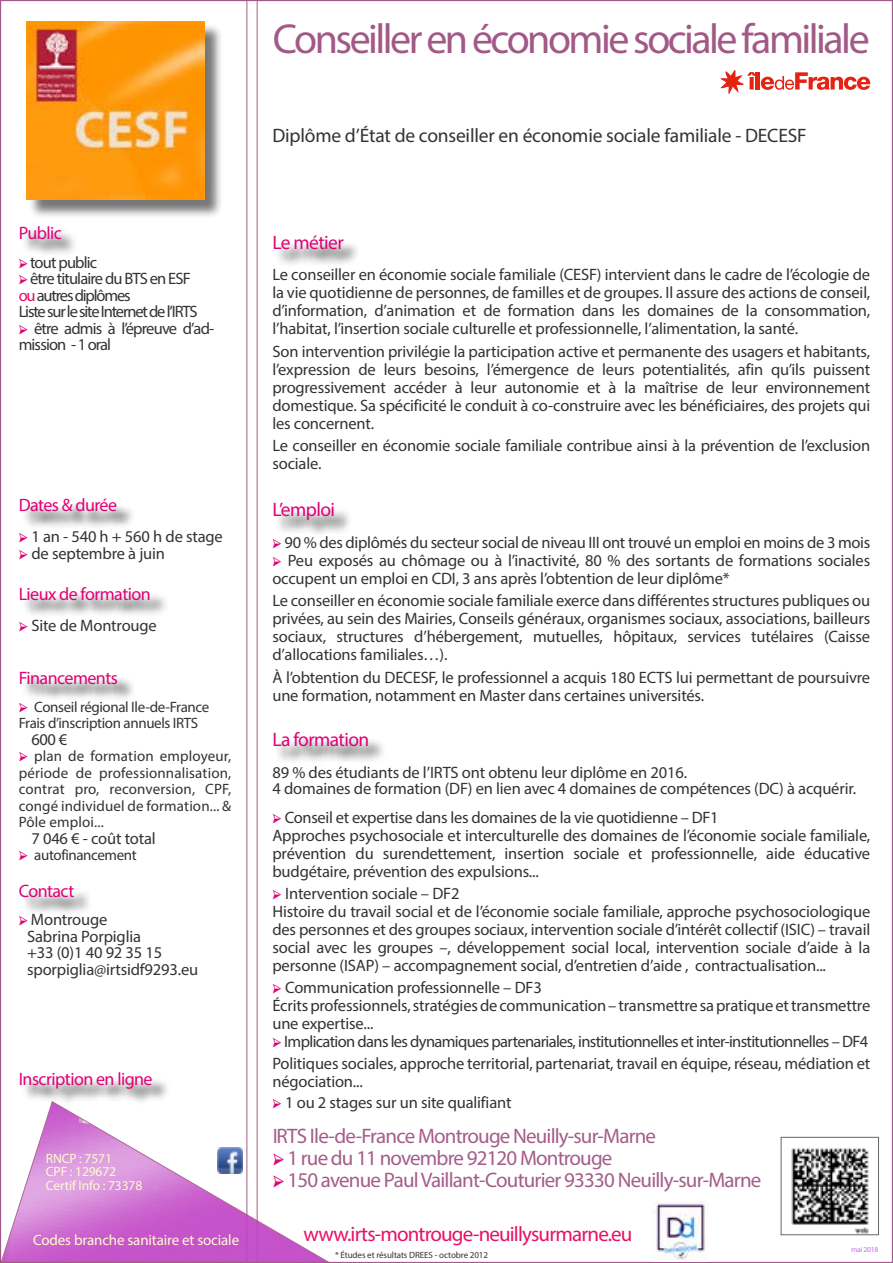
<style>
.page{position:relative;width:893px;height:1263px;background:#fff}
.page>*{position:absolute;margin:0;border:0;box-sizing:border-box;transform-origin:0 0}
.t1{font:42px "Myriad Pro";letter-spacing:-.06em;color:#a25987}
.t2{font:21px "Myriad Pro";letter-spacing:-.04em;color:#a25987}
.t3{font:21px "Myriad Pro";letter-spacing:-.04em;color:#e60b60}
.t4{font:19.5px "Myriad Pro";letter-spacing:-.01em;color:#333}
.t5{font:19.5px "Myriad Pro";letter-spacing:-.03em;color:#e10076}
.t6{font:18px "Myriad Pro";letter-spacing:-.03em;color:#e10076}
.t7{font:16.5px/18px "Myriad Pro";letter-spacing:-.01em;color:#333}
.t8{font:16.5px/22.2px "Myriad Pro";letter-spacing:-.04em;color:#333}
.t9{font:16.5px/16.5px "Myriad Pro";letter-spacing:-.07em;color:#333}
.t10{font:16.5px/16.5px "Myriad Pro";letter-spacing:-.05em;color:#333}
.t11{font:15px/16.5px "Myriad Pro";letter-spacing:-.025em;color:#333}
.t12{font:15px "Myriad Pro";letter-spacing:-.01em;color:#fffad2}
.t13{font:13.5px/13.5px "Myriad Pro";letter-spacing:-.01em;color:#fffad2}
.t14{font:9px "Myriad Pro";letter-spacing:-.01em;color:#333}
.t15{font:7.5px "Myriad Pro";letter-spacing:-.03em;color:#c664ef}
.s1{font-family:"Minion Pro";color:#e10076}
.s2{color:#e60b60}
.s3{font-family:"Minion Pro";font-size:16.5px;color:#e10076}
</style>
<div class="page">
<svg style="left:247px;top:0;width:10px;height:1101px"></svg>
<svg style="left:1px;top:1101px;width:330px;height:162px"></svg>
<div style="left:29px;top:24px;width:195px;height:195px;background:#000;opacity:.54"></div>
<img style="left:26px;top:21px;width:179px;height:179px">
<img style="left:791px;top:1147px;width:78px;height:86px">
<div style="left:781px;top:1137px;width:98px;height:98px;border:1px solid #666"></div>
<svg style="left:720px;top:70px;width:150px;height:24px"></svg>
<img style="left:653px;top:1201px;width:53px;height:59px">
<div style="left:23px;top:500px;width:112px;height:29px;background:#000;opacity:.75"></div>
<div style="left:21px;top:886px;width:72px;height:29px;background:#000;opacity:.75"></div>
<div style="left:23px;top:589px;width:145px;height:28px;background:#000;opacity:.75"></div>
<div style="left:23px;top:228px;width:57px;height:28px;background:#000;opacity:.75"></div>
<div style="left:276px;top:238px;width:86px;height:28px;background:#000;opacity:.75"></div>
<div style="left:276px;top:504px;width:77px;height:35px;background:#000;opacity:.75"></div>
<div style="left:23px;top:673px;width:112px;height:28px;background:#000;opacity:.75"></div>
<div style="left:276px;top:734px;width:110px;height:30px;background:#000;opacity:.75"></div>
<div style="left:23px;top:1074px;width:147px;height:33px;background:#000;opacity:.75"></div>
<img style="left:217px;top:1148px;width:25px;height:25px">
<p class="t6" style="left:19px;top:222px;width:45px">Public</p>
<p class="t10" style="left:19px;top:253px;width:80px"><span class="s1">➢</span> tout public</p>
<p class="t9" style="left:19px;top:270px;width:180px"><span class="s1">➢</span> être titulaire du BTS en ESF <span class="s2">ou</span> autres diplômes<br>Liste sur le site Internet de l’IRTS</p>
<p class="t10" style="left:19px;top:319px;width:197px"><span class="s1">➢</span> être admis à l’épreuve d’ad&shy;mission - 1 oral</p>
<p class="t6" style="left:19px;top:494px;width:100px">Dates &amp; durée</p>
<p class="t7" style="left:19px;top:527px;width:206px"><span class="s1">➢</span> 1 an - 540 h + 560 h de stage</p>
<p class="t7" style="left:19px;top:544px;width:148px"><span class="s1">➢</span> de septembre à juin</p>
<p class="t6" style="left:19px;top:582px;width:134px">Lieux de formation</p>
<p class="t7" style="left:19px;top:616px;width:140px"><span class="s1">➢</span> Site de Montrouge</p>
<p class="t6" style="left:19px;top:666px;width:101px">Financements</p>
<p class="t11" style="left:19px;top:698px;width:192px"><span class="s3">➢</span> Conseil régional Ile-de-France<br>Frais d’inscription annuels IRTS</p>
<p class="t7" style="left:31px;top:730px;width:37px">600 €</p>
<p class="t11" style="left:19px;top:748px;width:214px;text-align:justify"><span class="s3">➢</span> plan de formation employeur, période de professionnalisation, contrat pro, reconversion, CPF, congé individuel de formation... &amp; Pôle emploi...</p>
<p class="t7" style="left:31px;top:829px;width:126px">7 046 € - coût total</p>
<p class="t11" style="left:19px;top:847px;width:120px"><span class="s3">➢</span> autofinancement</p>
<p class="t6" style="left:19px;top:880px;width:57px">Contact</p>
<p class="t7" style="left:27px;top:911px;width:173px;line-height:16.5px;text-indent:-8px"><span class="s1">➢</span> Montrouge<br>Sabrina Porpiglia<br>+33 (0)1 40 92 35 15 sporpiglia@irtsidf9293.eu</p>
<p class="t6" style="left:19px;top:1067px;width:135px">Inscription en ligne</p>
<p class="t13" style="left:46px;top:1151px;width:98px">RNCP : 7571<br>CPF : 129672<br>Certif Info : 73378</p>
<p class="t12" style="left:33px;top:1231px;width:208px">Codes branche sanitaire et sociale</p>
<h1 class="t1" style="left:273px;top:13px;width:598px">Conseiller en économie sociale familiale</h1>
<p class="t4" style="left:272px;top:124px;width:536px">Diplôme d’État de conseiller en économie sociale familiale - DECESF</p>
<p class="t5" style="left:272px;top:230px;width:73px">Le métier</p>
<p class="t7" style="left:272px;top:265px;width:599px;text-align:justify">Le conseiller en économie sociale familiale (CESF) intervient dans le cadre de l’écologie de la vie quotidienne de personnes, de familles et de groupes. Il assure des actions de conseil, d’information, d’animation et de formation dans les domaines de la consommation, l’habitat, l’insertion sociale culturelle et professionnelle, l’alimentation, la santé.</p>
<p class="t7" style="left:272px;top:342px;width:599px;text-align:justify">Son intervention privilégie la participation active et permanente des usagers et habitants, l’expression de leurs besoins, l’émergence de leurs potentialités, afin qu’ils puissent progressivement accéder à leur autonomie et à la maîtrise de leur environnement domestique. Sa spécificité le conduit à co-construire avec les bénéficiaires, des projets qui les concernent.</p>
<p class="t7" style="left:272px;top:436px;width:599px">Le conseiller en économie sociale familiale contribue ainsi à la prévention de l’exclusion sociale.</p>
<p class="t5" style="left:272px;top:498px;width:64px">L’emploi</p>
<p class="t7" style="left:272px;top:533px;width:599px"><span class="s1">➢</span> 90 % des diplômés du secteur social de niveau III ont trouvé un emploi en moins de 3 mois</p>
<p class="t7" style="left:272px;top:551px;width:599px"><span class="s1">➢</span> Peu exposés au chômage ou à l’inactivité, 80 % des sortants de formations sociales occupent un emploi en CDI, 3 ans après l’obtention de leur diplôme*</p>
<p class="t7" style="left:272px;top:592px;width:599px;text-align:justify">Le conseiller en économie sociale familiale exerce dans différentes structures publiques ou privées, au sein des Mairies, Conseils généraux, organismes sociaux, associations, bailleurs sociaux, structures d’hébergement, mutuelles, hôpitaux, services tutélaires (Caisse d’allocations familiales…).</p>
<p class="t7" style="left:272px;top:668px;width:599px">À l’obtention du DECESF, le professionnel a acquis 180 ECTS lui permettant de poursuivre une formation, notamment en Master dans certaines universités.</p>
<p class="t5" style="left:272px;top:727px;width:99px">La formation</p>
<p class="t7" style="left:272px;top:764px;width:585px;line-height:16.4px">89 % des étudiants de l’IRTS ont obtenu leur diplôme en 2016.<br>4 domaines de formation (DF) en lien avec 4 domaines de compétences (DC) à acquérir.</p>
<p class="t7" style="left:272px;top:808px;width:599px"><span class="s1">➢</span> Conseil et expertise dans les domaines de la vie quotidienne – DF1<br>Approches psychosociale et interculturelle des domaines de l’économie sociale familiale, prévention du surendettement, insertion sociale et professionnelle, aide éducative budgétaire, prévention des expulsions...</p>
<p class="t7" style="left:272px;top:884px;width:599px"><span class="s1">➢</span> Intervention sociale – DF2<br>Histoire du travail social et de l’économie sociale familiale, approche psychosociologique des personnes et des groupes sociaux, intervention sociale d’intérêt collectif (ISIC) – travail social avec les groupes –, développement social local, intervention sociale d’aide à la personne (ISAP) – accompagnement social, d’entretien d’aide , contractualisation...</p>
<p class="t7" style="left:272px;top:978px;width:599px"><span class="s1">➢</span> Communication professionnelle – DF3<br>Écrits professionnels, stratégies de communication – transmettre sa pratique et transmettre une expertise...</p>
<p class="t8" style="left:272px;top:1030px;width:599px"><span class="s1">➢</span> Implication dans les dynamiques partenariales, institutionnelles et inter-institutionnelles – DF4<br>Politiques sociales, approche territorial, partenariat, travail en équipe, réseau, médiation et</p>
<p class="t7" style="left:272px;top:1072px;width:92px">négociation...</p>
<p class="t7" style="left:272px;top:1093px;width:241px"><span class="s1">➢</span> 1 ou 2 stages sur un site qualifiant</p>
<p class="t2" style="left:272px;top:1123px;width:385px">IRTS Ile-de-France Montrouge Neuilly-sur-Marne</p>
<p class="t2" style="left:272px;top:1145px;width:342px"><span class="s1">➢</span> 1 rue du 11 novembre 92120 Montrouge</p>
<p class="t2" style="left:272px;top:1167px;width:490px"><span class="s1">➢</span> 150 avenue Paul Vaillant-Couturier 93330 Neuilly-sur-Marne</p>
<p class="t3" style="left:304px;top:1221px;width:330px">www.irts-montrouge-neuillysurmarne.eu</p>
<p class="t14" style="left:335px;top:1249px;width:155px">* Études et résultats DREES - octobre 2012</p>
<p class="t15" style="left:851px;top:1244px;width:29px">mai 2018</p>
</div>
